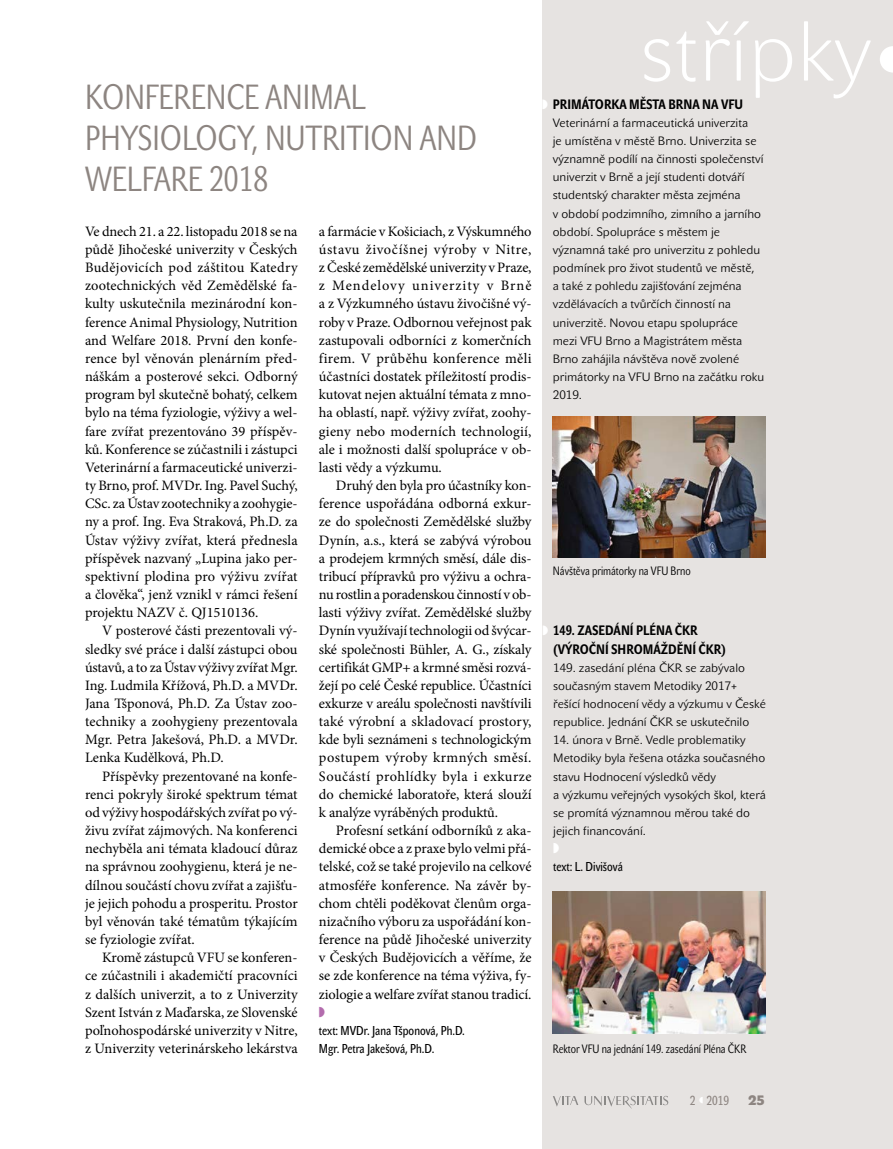
<style>
.page{position:relative;width:893px;height:1149px;background:#fff}
.page>*{position:absolute;margin:0;border:0;box-sizing:border-box;transform-origin:0 0}
.hore{font:84px "John Sans White Pro";color:#fff}
.nad2{font:34.5px/40.5px "John Sans Cond Lite Pro";color:#8d8581}
.Normální{font:14.4px/18.1px "Minion Pro";letter-spacing:-.005em;color:#000;text-align:justify}
.Normální_bez{font:14.4px/18.1px "Minion Pro";color:#000;text-align:justify}
.stripek{font:700 13.5px/18.1px "John Sans Cond Text Pro";color:#000}
.t1{font:700 13.5px "John Sans Heavy Pro";color:#8d8581}
.t2{font:12.9px "John Sans Cond Text Pro";color:#8d8581}
.jmeno{font:12.75px "John Sans Cond Text Pro";color:#000}
.stripek-2{font:12px/18.1px "John Sans Lite Pro";color:#000}
.popisek{font:12px "John Sans Cond Lite Pro";color:#000}
</style>
<div class="page">
<div style="left:543px;top:0;width:350px;height:1148px;background:#e6e3e1"></div>
<svg style="left:880px;top:46px;width:13px;height:26px"></svg>
<img style="left:553px;top:891px;width:212px;height:142px">
<img style="left:553px;top:416px;width:212px;height:141px">
<svg style="left:553px;top:1096px;width:25px;height:10px"></svg>
<svg style="left:584px;top:1095px;width:84px;height:13px"></svg>
<p class="nad2" style="left:85px;top:77px;width:393px">KONFERENCE ANIMAL<br>PHYSIOLOGY, NUTRITION AND<br>WELFARE 2018</p>
<p class="Normální_bez" style="left:85px;top:222px;width:214px">Ve dnech 21. a 22. listopadu 2018 se na půdě Jihočeské univerzity v Českých Budějovicích pod záštitou Katedry zootechnických věd Zemědělské fa&shy;kulty uskutečnila mezinárodní kon&shy;ference Animal Physiology, Nutrition and Welfare 2018. První den konfe&shy;rence byl věnován plenárním před&shy;náškám a posterové sekci. Odborný program byl skutečně bohatý, celkem bylo na téma fyziologie, výživy a wel&shy;fare zvířat prezentováno 39 příspěv&shy;ků. Konference se zúčastnili i zástupci Veterinární a farmaceutické univerzi&shy;ty Brno, prof. MVDr. Ing. Pavel Suchý, CSc. za Ústav zootechniky a zoohygie&shy;ny a prof. Ing. Eva Straková, Ph.D. za Ústav výživy zvířat, která přednesla příspěvek nazvaný „Lupina jako per&shy;spektivní plodina pro výživu zvířat a člověka“, jenž vznikl v rámci řešení projektu NAZV č. QJ1510136.</p>
<p class="Normální" style="left:85px;top:621px;width:214px;text-indent:17px">V posterové části prezentovali vý&shy;sledky své práce i další zástupci obou ústavů, a to za Ústav výživy zvířat Mgr.<br>Ing. Ludmila Křížová, Ph.D. a MVDr.<br>Jana Tšponová, Ph.D. Za Ústav zoo&shy;techniky a zoohygieny prezentovala Mgr. Petra Jakešová, Ph.D. a MVDr.<br>Lenka Kudělková, Ph.D.</p>
<p class="Normální" style="left:85px;top:766px;width:214px;text-indent:17px">Příspěvky prezentované na konfe&shy;renci pokryly široké spektrum témat od výživy hospodářských zvířat po vý&shy;živu zvířat zájmových. Na konferenci nechyběla ani témata kladoucí důraz na správnou zoohygienu, která je ne&shy;dílnou součástí chovu zvířat a zajišťu&shy;je jejich pohodu a prosperitu. Prostor byl věnován také tématům týkajícím se fyziologie zvířat.</p>
<p class="Normální" style="left:85px;top:948px;width:214px;text-indent:17px">Kromě zástupců VFU se konferen&shy;ce zúčastnili i akademičtí pracovníci z dalších univerzit, a to z Univerzity Szent István z Maďarska, ze Slovenské poľnohospodárské univerzity v Nitre, z Univerzity veterinárskeho lekárstva</p>
<p class="Normální" style="left:319px;top:222px;width:214px">a farmácie v Košiciach, z Výskumného ústavu živočíšnej výroby v Nitre, z České zemědělské univerzity v Praze, z Mendelovy univerzity v Brně a z Výzkumného ústavu živočišné vý&shy;roby v Praze. Odbornou veřejnost pak zastupovali odborníci z komerčních firem. V průběhu konference měli účastníci dostatek příležitostí prodis&shy;kutovat nejen aktuální témata z mno&shy;ha oblastí, např. výživy zvířat, zoohy&shy;gieny nebo moderních technologií, ale i možnosti další spolupráce v ob&shy;lasti vědy a výzkumu.</p>
<p class="Normální" style="left:319px;top:476px;width:214px;text-indent:17px">Druhý den byla pro účastníky kon&shy;ference uspořádána odborná exkur&shy;ze do společnosti Zemědělské služby Dynín, a.s., která se zabývá výrobou a prodejem krmných směsí, dále dis&shy;tribucí přípravků pro výživu a ochra&shy;nu rostlin a poradenskou činností v ob&shy;lasti výživy zvířat. Zemědělské služby Dynín využívají technologii od švýcar&shy;ské společnosti Bühler, A. G., získaly certifikát GMP+ a krmné směsi rozvá&shy;žejí po celé České republice. Účastníci exkurze v areálu společnosti navštívili také výrobní a skladovací prostory, kde byli seznámeni s technologickým postupem výroby krmných směsí.<br>Součástí prohlídky byla i exkurze do chemické laboratoře, která slouží k analýze vyráběných produktů.</p>
<p class="Normální" style="left:319px;top:821px;width:214px;text-indent:17px">Profesní setkání odborníků z aka&shy;demické obce a z praxe bylo velmi přá&shy;telské, což se také projevilo na celkové atmosféře konference. Na závěr by&shy;chom chtěli poděkovat členům orga&shy;nizačního výboru za uspořádání kon&shy;ference na půdě Jihočeské univerzity v Českých Budějovicích a věříme, že se zde konference na téma výživa, fy&shy;ziologie a welfare zvířat stanou tradicí.</p>
<p class="jmeno" style="left:319px;top:1022px;width:148px">text: MVDr. Jana Tšponová, Ph.D.</p>
<p class="jmeno" style="left:319px;top:1041px;width:117px">Mgr. Petra Jakešová, Ph.D.</p>
<p class="hore" style="left:639px;top:3px;width:234px">střípky</p>
<p class="stripek" style="left:553px;top:95px;width:192px">PRIMÁTORKA MĚSTA BRNA NA VFU</p>
<p class="stripek-2" style="left:553px;top:113px;width:213px">Veterinární a farmaceutická univerzita<br>je umístěna v městě Brno. Univerzita se významně podílí na činnosti společenství univerzit v Brně a její studenti dotváří studentský charakter města zejména<br>v období podzimního, zimního a jarního období. Spolupráce s městem je významná také pro univerzitu z pohledu podmínek pro život studentů ve městě,<br>a také z pohledu zajišťování zejména vzdělávacích a tvůrčích činností na univerzitě. Novou etapu spolupráce mezi VFU Brno a Magistrátem města Brno zahájila návštěva nově zvolené primátorky na VFU Brno na začátku roku 2019.</p>
<p class="popisek" style="left:553px;top:563px;width:139px">Návštěva primátorky na VFU Brno</p>
<p class="stripek" style="left:553px;top:621px;width:174px">149. ZASEDÁNÍ PLÉNA ČKR (VÝROČNÍ SHROMÁŽDĚNÍ ČKR)</p>
<p class="stripek-2" style="left:553px;top:658px;width:214px">149. zasedání pléna ČKR se zabývalo současným stavem Metodiky 2017+ řešící hodnocení vědy a výzkumu v České republice. Jednání ČKR se uskutečnilo</p>
<p class="stripek-2" style="left:553px;top:731px;width:214px">14. února v Brně. Vedle problematiky Metodiky byla řešena otázka současného stavu Hodnocení výsledků vědy<br>a výzkumu veřejných vysokých škol, která se promítá významnou měrou také do jejich financování.</p>
<p class="jmeno" style="left:553px;top:859px;width:71px">text: L. Divišová</p>
<p class="popisek" style="left:553px;top:1041px;width:195px">Rektor VFU na jednání 149. zasedání Pléna ČKR</p>
<p class="t2" style="left:690px;top:1092px;width:7px">2</p>
<p class="t1" style="left:748px;top:1092px;width:18px">25</p>
<p class="t2" style="left:706px;top:1092px;width:24px">2019</p>
</div>
